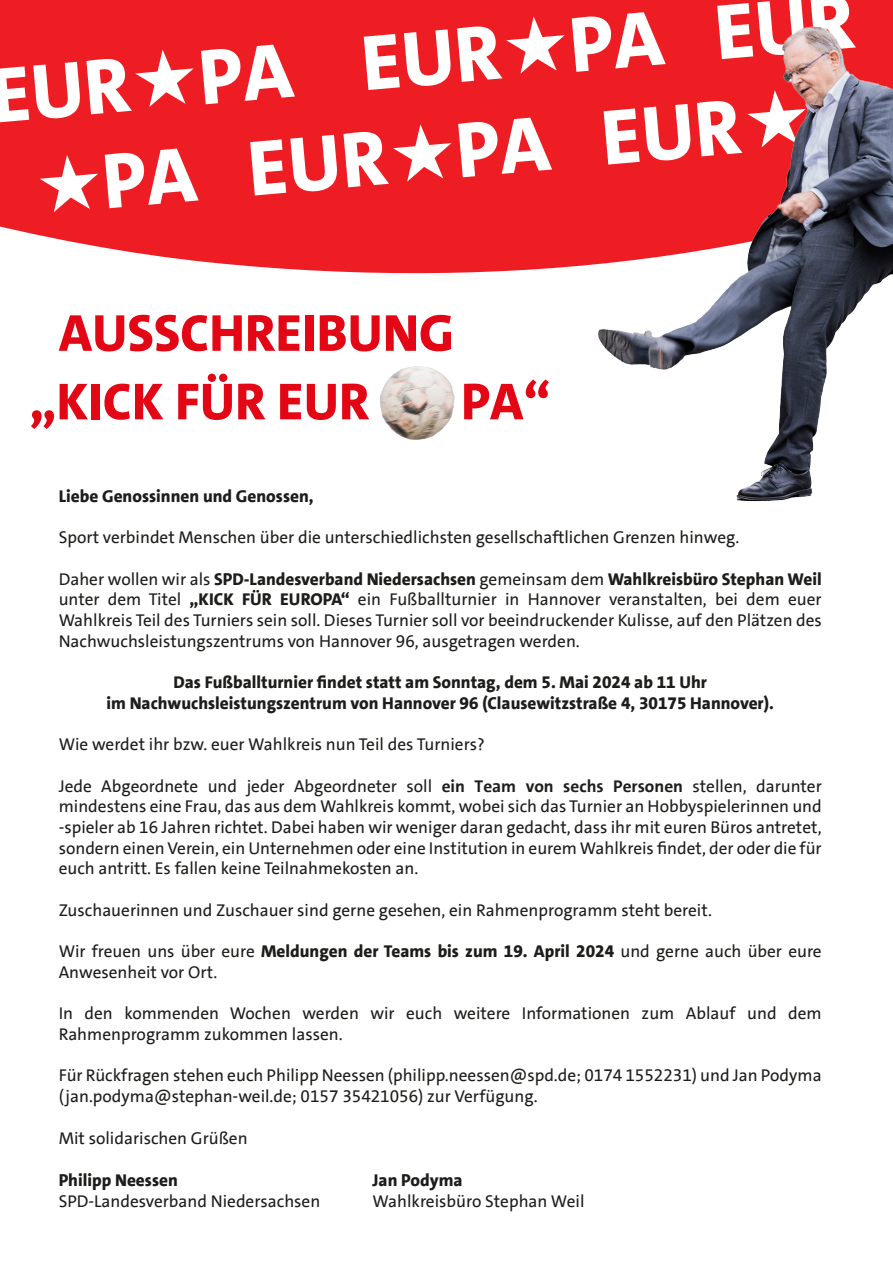
<style>
.page{position:relative;width:893px;height:1263px;background:#fff}
.page>*{position:absolute;margin:0;border:0;box-sizing:border-box;transform-origin:0 0}
.t1{font:800 79.2px/95.1px "SPD The Sans Versal";color:#fff}
.t2{font:800 52.5px "SPD The Sans Versal";color:#e30614}
.t3{font:17.25px/20.7px "SPD The Sans";color:#1d1d1b}
.t4{font:800 17.25px/20.7px "SPD The Sans";color:#1d1d1b;text-align:center}
.s1{font-weight:800}
.s2{font-weight:700}
</style>
<div class="page">
<div style="left:0;top:0;width:893px;height:274px;background:#ee1d23"></div>
<img style="left:379px;top:366px;width:76px;height:74px">
<svg style="left:135px;top:50px;width:59px;height:57px"></svg>
<svg style="left:506px;top:16px;width:59px;height:58px"></svg>
<svg style="left:40px;top:155px;width:58px;height:57px"></svg>
<svg style="left:393px;top:124px;width:58px;height:58px"></svg>
<img style="left:589px;top:11px;width:304px;height:491px">
<h1 class="t1" style="left:90px;top:40px;width:805px;text-indent:-104px;rotate:-5deg">EUR PA EUR PA EUR<br>PA EUR PA EUR PA</h1>
<h2 class="t2" style="left:59px;top:299px;width:397px">AUSSCHREIBUNG</h2>
<h2 class="t2" style="left:29px;top:368px;width:342px">„KICK FÜR EUR</h2>
<h2 class="t2" style="left:461px;top:368px;width:91px">PA“</h2>
<p class="t4" style="left:59px;top:486px;width:256px">Liebe Genossinnen und Genossen,</p>
<p class="t3" style="left:59px;top:527px;width:682px">Sport verbindet Menschen über die unterschiedlichsten gesellschaftlichen Grenzen hinweg.</p>
<p class="t3" style="left:59px;top:569px;width:765px;text-align:justify">Daher wollen wir als <span class="s1">SPD-Landesverband Niedersachsen</span> gemeinsam dem <span class="s1">Wahlkreisbüro Stephan Weil </span>unter dem Titel <span class="s1">„KICK FÜR EUROPA“</span> ein Fußballturnier in Hannover veranstalten, bei dem euer Wahlkreis Teil des Turniers sein soll. Dieses Turnier soll vor beeindruckender Kulisse, auf den Plätzen des Nachwuchsleistungszentrums von Hannover 96, ausgetragen werden.</p>
<p class="t4" style="left:107px;top:672px;width:669px">Das Fußballturnier findet statt am Sonntag, dem 5. Mai 2024 ab 11 Uhr<br>im Nachwuchsleistungszentrum von Hannover 96 (Clausewitzstraße 4, 30175 Hannover).</p>
<p class="t3" style="left:59px;top:734px;width:428px">Wie werdet ihr bzw. euer Wahlkreis nun Teil des Turniers?</p>
<p class="t3" style="left:59px;top:776px;width:765px;text-align:justify">Jede Abgeordnete und jeder Abgeordneter soll <span class="s2">ein Team von sechs Personen</span> stellen, darunter mindestens eine Frau, das aus dem Wahlkreis kommt, wobei sich das Turnier an Hobbyspielerinnen und -spieler ab 16 Jahren richtet. Dabei haben wir weniger daran gedacht, dass ihr mit euren Büros antretet, sondern einen Verein, ein Unternehmen oder eine Institution in eurem Wahlkreis findet, der oder die für euch antritt. Es fallen keine Teilnahmekosten an.</p>
<p class="t3" style="left:59px;top:900px;width:655px">Zuschauerinnen und Zuschauer sind gerne gesehen, ein Rahmenprogramm steht bereit.</p>
<p class="t3" style="left:59px;top:941px;width:764px">Wir freuen uns über eure <span class="s1">Meldungen der Teams bis zum 19. April 2024</span> und gerne auch über eure<br>Anwesenheit vor Ort.</p>
<p class="t3" style="left:59px;top:1003px;width:764px">In den kommenden Wochen werden wir euch weitere Informationen zum Ablauf und dem<br>Rahmenprogramm zukommen lassen.</p>
<p class="t3" style="left:59px;top:1065px;width:764px">Für Rückfragen stehen euch Philipp Neessen (philipp.neessen@spd.de; 0174 1552231) und Jan Podyma (jan.podyma@stephan-weil.de; 0157 35421056) zur Verfügung.</p>
<p class="t3" style="left:59px;top:1127px;width:190px">Mit solidarischen Grüßen</p>
<p class="t4" style="left:59px;top:1170px;width:121px">Philipp Neessen</p>
<p class="t3" style="left:59px;top:1191px;width:263px">SPD-Landesverband Niedersachsen</p>
<p class="t4" style="left:373px;top:1170px;width:92px">Jan Podyma</p>
<p class="t3" style="left:373px;top:1191px;width:213px">Wahlkreisbüro Stephan Weil</p>
</div>
